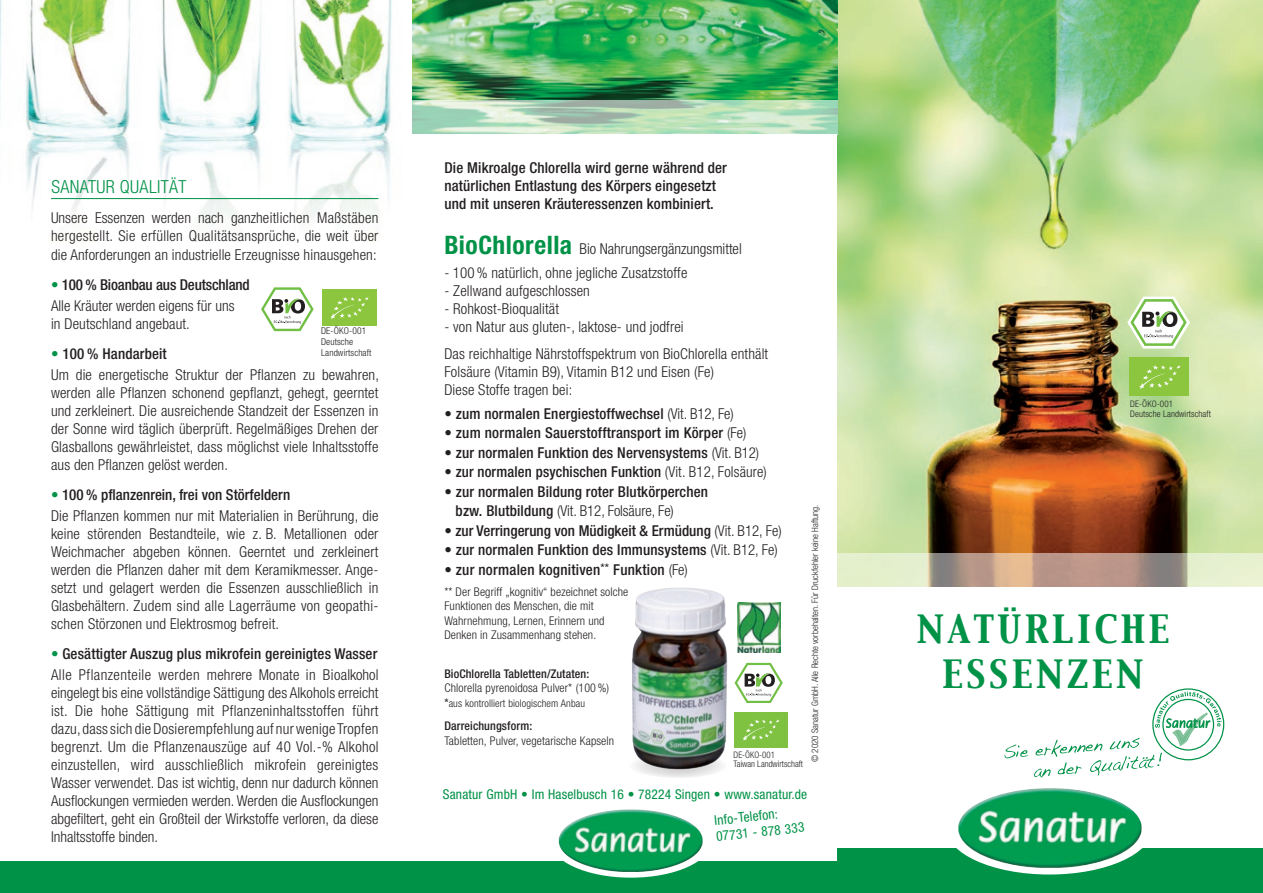
<style>
.page{position:relative;width:1263px;height:893px;background:#fff}
.page>*{position:absolute;margin:0;border:0;box-sizing:border-box;transform-origin:0 0}
.t1{font:34.5px/45px "Capitals";letter-spacing:.1em;color:#009247;text-align:center}
.t2{font:300 condensed 18px "Helvetica Neue";letter-spacing:.02em;color:#009247}
.t3{font:300 condensed 15px/18px "Helvetica Neue";letter-spacing:.01em;color:#231f20;text-align:justify}
.t4{font:500 condensed 15px/19.5px "Helvetica Neue";letter-spacing:.01em;color:#231f20}
.t5{font:300 condensed 15px "Helvetica Neue";letter-spacing:.03em;color:#231f20}
.t6{font:500 condensed 15px "Helvetica Neue";letter-spacing:-.01em;color:#231f20}
.t7{font:condensed 13.5px/16.2px "Helvetica Neue";letter-spacing:.01em;color:#009247}
.t8{font:300 condensed 12px/14.4px "Helvetica Neue";letter-spacing:.01em;color:#231f20}
.t9{font:300 condensed 10.5px "Helvetica Neue";letter-spacing:.01em;color:#231f20}
.t10{font:300 condensed 9.45px/10.9px "Helvetica Neue";letter-spacing:.01em;color:#231f20}
.t11{font:300 condensed 9px/10.4px "Helvetica Neue";color:#231f20}
.s1{color:#009247}
.s2{font-weight:700;font-size:25.5px;color:#009247}
.s3{font-weight:300}
.s4{font-weight:500}
.s5{font-weight:400;font-size:12px}
</style>
<div class="page">
<svg style="left:629px;top:753px;width:99px;height:25px"></svg>
<div style="left:838px;top:848px;width:425px;height:45px;background:#009247"></div>
<svg style="left:946px;top:781px;width:206px;height:93px;fill:#029d52"></svg>
<img style="left:958px;top:788px;width:94px;height:59px">
<svg style="left:1004px;top:688px;width:220px;height:90px"></svg>
<img style="left:838px;top:0;width:425px;height:553px">
<div style="left:1130px;top:357px;width:59px;height:38px;background:#8bc63e"></div>
<svg style="left:1139px;top:365px;width:42px;height:24px"></svg>
<svg style="left:1127px;top:297px;width:63px;height:52px"></svg>
<img style="left:0;top:0;width:392px;height:300px">
<div style="left:0;top:862px;width:838px;height:31px;background:#009247"></div>
<svg style="left:550px;top:803px;width:162px;height:75px"></svg>
<img style="left:559px;top:809px;width:73px;height:47px">
<hr style="left:51px;top:198px;width:327px;height:1px;background:#009247">
<div style="left:322px;top:289px;width:54px;height:36px;background:#8bc63e"></div>
<svg style="left:330px;top:297px;width:39px;height:22px"></svg>
<svg style="left:258px;top:285px;width:59px;height:47px"></svg>
<svg style="left:734px;top:662px;width:49px;height:41px"></svg>
<img style="left:737px;top:602px;width:44px;height:51px">
<div style="left:734px;top:712px;width:53px;height:36px;background:#7fc241"></div>
<svg style="left:742px;top:719px;width:37px;height:22px"></svg>
<img style="left:632px;top:588px;width:95px;height:181px">
<svg style="left:838px;top:553px;width:425px;height:34px;background:#c6b9a3"></svg>
<img style="left:412px;top:0;width:426px;height:100px">
<svg style="left:412px;top:100px;width:426px;height:34px;background:#b8dabe"></svg>
<p class="t2" style="left:51px;top:176px;width:136px">SANATUR QUALITÄT</p>
<p class="t3" style="left:51px;top:209px;width:329px">Unsere Essenzen werden nach ganzheitlichen Maßstäben hergestellt. Sie erfüllen Qualitätsansprüche, die weit über die Anforderungen an industrielle Erzeugnisse hinausgehen:</p>
<p class="t6" style="left:51px;top:275px;width:200px"><span class="s1">•</span> 100 % Bioanbau aus Deutschland</p>
<p class="t3" style="left:51px;top:296px;width:185px">Alle Kräuter werden eigens für uns</p>
<p class="t3" style="left:51px;top:314px;width:140px">in Deutschland angebaut.</p>
<p class="t4" style="left:51px;top:343px;width:117px"><span class="s1">•</span> 100 % Handarbeit</p>
<p class="t3" style="left:51px;top:365px;width:329px">Um die energetische Struktur der Pflanzen zu bewahren, werden alle Pflanzen schonend gepflanzt, gehegt, geerntet und zerkleinert. Die ausreichende Standzeit der Essenzen in der Sonne wird täglich überprüft. Regelmäßiges Drehen der Glasballons gewährleistet, dass möglichst viele Inhaltsstoffe aus den Pflanzen gelöst werden.</p>
<p class="t4" style="left:51px;top:484px;width:241px"><span class="s1">•</span> 100 % pflanzenrein, frei von Störfeldern</p>
<p class="t3" style="left:51px;top:506px;width:329px">Die Pflanzen kommen nur mit Materialien in Berührung, die keine störenden Bestandteile, wie z. B. Metallionen oder Weichmacher abgeben können. Geerntet und zerkleinert werden die Pflanzen daher mit dem Keramikmesser. Ange&shy;setzt und gelagert werden die Essenzen ausschließlich in Glasbehältern. Zudem sind alle Lagerräume von geopathi&shy;schen Störzonen und Elektrosmog befreit.</p>
<p class="t4" style="left:51px;top:643px;width:328px"><span class="s1">•</span> Gesättigter Auszug plus mikrofein gereinigtes Wasser</p>
<p class="t5" style="left:51px;top:666px;width:329px">Alle Pflanzenteile werden mehrere Monate in Bioalkohol</p>
<p class="t3" style="left:51px;top:683px;width:329px">eingelegt bis eine vollständige Sättigung des Alkohols erreicht</p>
<p class="t3" style="left:51px;top:701px;width:329px">ist. Die hohe Sättigung mit Pflanzeninhaltsstoffen führt</p>
<p class="t3" style="left:51px;top:719px;width:329px">dazu, dass sich die Dosierempfehlung auf nur wenige Tropfen</p>
<p class="t3" style="left:51px;top:737px;width:329px">begrenzt. Um die Pflanzenauszüge auf 40 Vol.-% Alkohol</p>
<p class="t3" style="left:51px;top:755px;width:329px">einzustellen, wird ausschließlich mikrofein gereinigtes</p>
<p class="t3" style="left:51px;top:773px;width:329px">Wasser verwendet. Das ist wichtig, denn nur dadurch können Ausflockungen vermieden werden. Werden die Ausflockungen abgefiltert, geht ein Großteil der Wirkstoffe verloren, da diese Inhaltsstoffe binden.</p>
<p class="t10" style="left:321px;top:326px;width:47px">DE-ÖKO-001<br>Deutsche</p>
<p class="t10" style="left:321px;top:347px;width:52px">Landwirtschaft</p>
<p class="t4" style="left:444px;top:158px;width:284px">Die Mikroalge Chlorella wird gerne während der</p>
<p class="t4" style="left:444px;top:176px;width:273px">natürlichen Entlastung des Körpers eingesetzt</p>
<p class="t4" style="left:444px;top:194px;width:271px">und mit unseren Kräuteressenzen kombiniert.</p>
<p class="t3" style="left:444px;top:239px;width:299px"><span class="s2">BioChlorella</span> Bio Nahrungsergänzungsmittel</p>
<p class="t3" style="left:444px;top:263px;width:245px">- 100 % natürlich, ohne jegliche Zusatzstoffe</p>
<p class="t3" style="left:444px;top:281px;width:147px">- Zellwand aufgeschlossen</p>
<p class="t3" style="left:444px;top:299px;width:116px">- Rohkost-Bioqualität</p>
<p class="t3" style="left:444px;top:317px;width:241px">- von Natur aus gluten-, laktose- und jodfrei</p>
<p class="t3" style="left:444px;top:344px;width:325px">Das reichhaltige Nährstoffspektrum von BioChlorella enthält<br>Folsäure (Vitamin B9), Vitamin B12 und Eisen (Fe)</p>
<p class="t3" style="left:444px;top:380px;width:129px">Diese Stoffe tragen bei:</p>
<p class="t4" style="left:444px;top:403px;width:291px">• zum normalen Energiestoffwechsel <span class="s3">(Vit. B12, Fe)</span></p>
<p class="t4" style="left:444px;top:423px;width:303px">• zum normalen Sauerstofftransport im Körper <span class="s3">(Fe)</span></p>
<p class="t4" style="left:444px;top:442px;width:316px">• zur normalen Funktion des Nervensystems <span class="s3">(Vit. B12)</span></p>
<p class="t4" style="left:444px;top:462px;width:324px">• zur normalen psychischen Funktion <span class="s3">(Vit. B12, Folsäure)</span></p>
<p class="t4" style="left:456px;top:481px;width:254px;text-indent:-11px">• zur normalen Bildung roter Blutkörperchen bzw. Blutbildung <span class="s3">(Vit. B12, Folsäure, Fe)</span></p>
<p class="t4" style="left:444px;top:520px;width:339px">• zur Verringerung von Müdigkeit &amp; Ermüdung <span class="s3">(Vit. B12, Fe)</span></p>
<p class="t4" style="left:444px;top:540px;width:335px">• zur normalen Funktion des Immunsystems <span class="s3">(Vit. B12, Fe)</span></p>
<p class="t4" style="left:444px;top:559px;width:245px">• zur normalen kognitiven<sup>**</sup> Funktion <span class="s3">(Fe)</span></p>
<p class="t8" style="left:444px;top:584px;width:185px">** Der Begriff „kognitiv“ bezeichnet solche<br>Funktionen des Menschen, die mit<br>Wahrnehmung, Lernen, Erinnern und</p>
<p class="t8" style="left:444px;top:627px;width:153px">Denken in Zusammenhang stehen.</p>
<p class="t8" style="left:444px;top:666px;width:166px"><span class="s4">BioChlorella Tabletten/Zutaten:<br></span>Chlorella pyrenoidosa Pulver* (100 %)</p>
<p class="t9" style="left:444px;top:697px;width:142px"><span class="s5">*</span>aus kontrolliert biologischem Anbau</p>
<p class="t8" style="left:444px;top:719px;width:171px"><span class="s4">Darreichungsform:<br></span>Tabletten, Pulver, vegetarische Kapseln</p>
<p class="t11" style="left:734px;top:750px;width:71px;line-height:9.1px">DE-ÖKO-001<br>Taiwan Landwirtschaft</p>
<p class="t7" style="left:443px;top:786px;width:366px">Sanatur GmbH • Im Haselbusch 16 • 78224 Singen • www.sanatur.de</p>
<p class="t11" style="left:810px;top:762px;width:259px;rotate:-90deg">© 2020 Sanatur GmbH. Alle Rechte vorbehalten. Für Druckfehler keine Haftung.</p>
<p class="t7" style="left:714px;top:812px;width:90px;rotate:-6deg">Info-Telefon:<br>07731 - 878 333</p>
<p class="t11" style="left:1130px;top:398px;width:82px">DE-ÖKO-001<br>Deutsche Landwirtschaft</p>
<p class="t1" style="left:917px;top:609px;width:254px">NATÜRLICHE<br>ESSENZEN</p>
</div>
